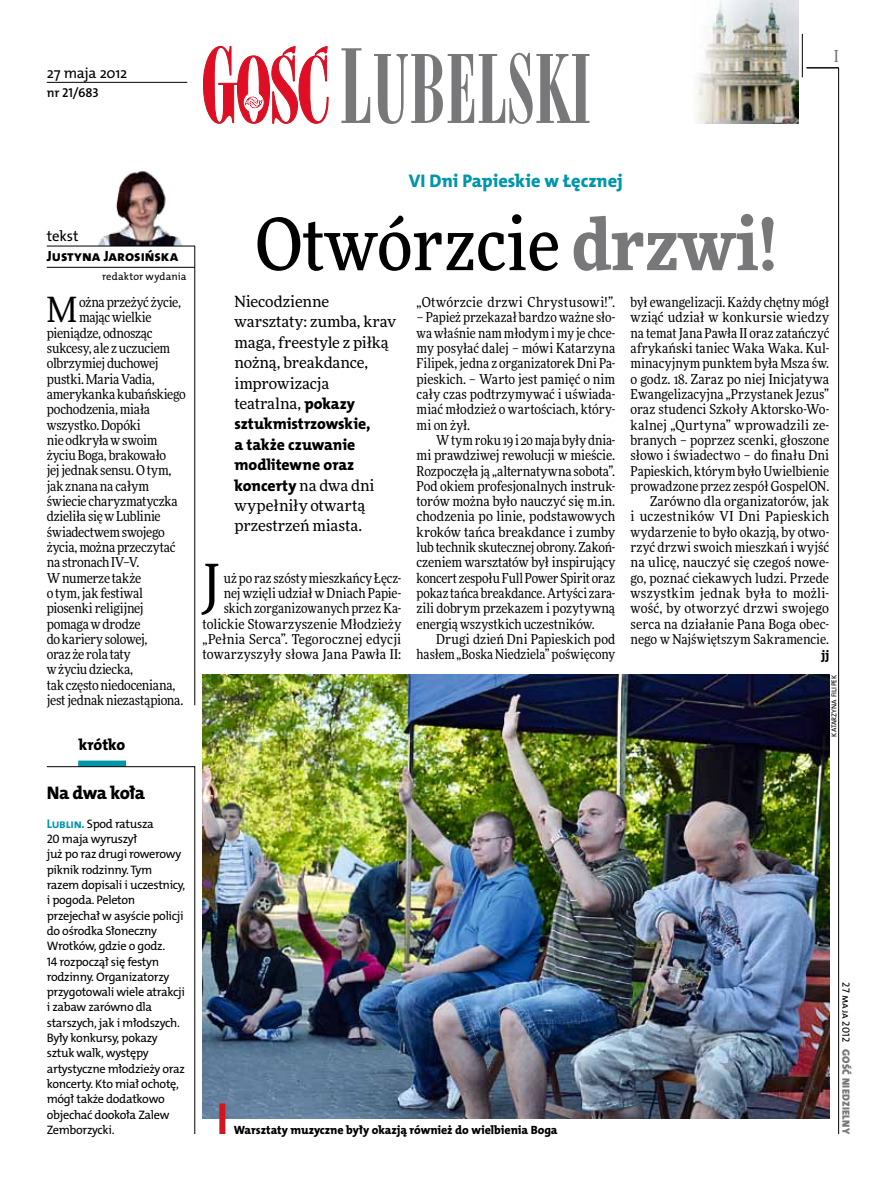
<style>
.page{position:relative;width:893px;height:1191px;background:#fff}
.page>*{position:absolute;margin:0;border:0;box-sizing:border-box;transform-origin:0 0}
.t1{font:500 72px "Freeday Narrow";color:#000}
.t2{font:55.95px "Freeday Narrow News";color:#000}
.t3{font:34.8px "Freeday Narrow News";color:#000}
.t4{font:18.3px "The Mix HP8 Ex Bld";color:#0096aa}
.t5{font:18.3px "The Mix HP8 Ex Bld";letter-spacing:-.035em;color:#000}
.t6{font:500 16.5px "Freeday Narrow";color:#787779;scale:.9 1}
.t7{font:15.75px/20.4px "The Mix HP8 Ex Bld";letter-spacing:-.005em;color:#000}
.t8{font:15.45px/20.4px "Freeday News";letter-spacing:-.005em;color:#000}
.t9{font:14.85px "The Mix HP8 Ex Bld";color:#000}
.t10{font:14.85px "The Mix HP5 Plain";letter-spacing:-.015em;color:#000}
.t11{font:13.65px/15.3px "Freeday Narrow News";color:#000;text-align:right}
.t12{font:13.65px "Freeday Narrow News";letter-spacing:-.02em;color:#000}
.t13{font:13.65px "Freeday Narrow News";letter-spacing:.025em;color:#000}
.t14{font:13.65px "Freeday Narrow News";letter-spacing:-.025em;color:#000}
.t15{font:12.9px "The Mix HP6 Se Bld";letter-spacing:-.005em;color:#000}
.t16{font:12.3px/15.3px "The Mix HP5 Plain";letter-spacing:-.025em;color:#000}
.t17{font:12.3px "The Mix HP8 Ex Bld";color:#000}
.t18{font:12px "The Mix HP8 Ex Bld";letter-spacing:-.005em;color:#000}
.t19{font:10.5px "The Mix HP5 Plain";letter-spacing:.01em;color:#000}
.t20{font:10.5px "The Mix HP9 Blk";letter-spacing:.025em;color:#787779}
.t21{font:7.2px "The Mix HP5 Plain";letter-spacing:.015em;color:#000}
.s1{font-family:"The Mix HP7 Bld";font-size:12.6px;color:#0096aa}
.s2{font-weight:900;color:#787779}
.s3{font-family:"The Mix HP8 Ex Bld";font-size:15.75px}
.s4{font-family:"Freeday News";font-size:15.45px}
</style>
<div class="page">
<hr style="left:838px;top:68px;width:1px;height:1066px;background:#000">
<hr style="left:802px;top:34px;width:1px;height:43px;background:#000">
<hr style="left:195px;top:246px;width:1px;height:459px;background:#000">
<hr style="left:806px;top:68px;width:33px;height:1px;background:#000">
<img style="left:697px;top:0;width:101px;height:123px">
<svg style="left:203px;top:46px;width:126px;height:78px"></svg>
<svg style="left:341px;top:48px;width:248px;height:76px"></svg>
<div style="left:78px;top:760px;width:48px;height:6px;background:#0096aa"></div>
<svg style="left:46px;top:766px;width:149px;height:368px"></svg>
<hr style="left:47px;top:82px;width:140px;height:1px;background:#000">
<img style="left:92px;top:171px;width:90px;height:75px">
<hr style="left:47px;top:246px;width:148px;height:1px;background:#000">
<hr style="left:47px;top:267px;width:148px;height:1px;background:#000">
<img style="left:203px;top:674px;width:626px;height:444px">
<div style="left:219px;top:1103px;width:6px;height:31px;background:#d3151f"></div>
<p class="t10" style="left:47px;top:63px;width:82px">27 maja 2012</p>
<p class="t15" style="left:47px;top:85px;width:53px">nr 21/683</p>
<p class="t6" style="left:834px;top:46px;width:6px">I</p>
<p class="t10" style="left:47px;top:227px;width:33px">tekst</p>
<p class="t9" style="left:47px;top:247px;width:133px">Justyna Jarosińska</p>
<p class="t19" style="left:102px;top:270px;width:86px">redaktor wydania</p>
<h3 class="t3" style="left:47px;top:289px;width:32px">M</h3>
<p class="t12" style="left:79px;top:294px;width:103px">ożna przeżyć życie,</p>
<p class="t14" style="left:79px;top:309px;width:74px">mając wielkie</p>
<p class="t12" style="left:47px;top:324px;width:107px">pieniądze, odnosząc</p>
<p class="t11" style="left:47px;top:340px;width:125px">sukcesy, ale z uczuciem</p>
<p class="t12" style="left:47px;top:355px;width:113px">olbrzymiej duchowej</p>
<p class="t11" style="left:47px;top:371px;width:110px">pustki. Maria Vadia,</p>
<p class="t11" style="left:47px;top:386px;width:141px">amerykanka kubańskiego</p>
<p class="t11" style="left:47px;top:401px;width:105px">pochodzenia, miała</p>
<p class="t11" style="left:47px;top:417px;width:95px">wszystko. Dopóki</p>
<p class="t11" style="left:47px;top:432px;width:112px">nie odkryła w swoim</p>
<p class="t12" style="left:47px;top:447px;width:121px">życiu Boga, brakowało</p>
<p class="t11" style="left:47px;top:463px;width:126px">jej jednak sensu. O tym,</p>
<p class="t11" style="left:47px;top:478px;width:104px">jak znana na całym</p>
<p class="t11" style="left:47px;top:493px;width:132px">świecie charyzmatyczka</p>
<p class="t12" style="left:47px;top:508px;width:115px">dzieliła się w Lublinie</p>
<p class="t12" style="left:47px;top:523px;width:120px">świadectwem swojego</p>
<p class="t11" style="left:47px;top:539px;width:130px">życia, można przeczytać</p>
<p class="t11" style="left:47px;top:554px;width:94px">na stronach IV–V.</p>
<p class="t12" style="left:47px;top:569px;width:96px">W numerze także</p>
<p class="t11" style="left:47px;top:585px;width:98px">o tym, jak festiwal</p>
<p class="t12" style="left:47px;top:600px;width:98px">piosenki religijnej</p>
<p class="t11" style="left:47px;top:616px;width:95px">pomaga w drodze</p>
<p class="t12" style="left:47px;top:630px;width:102px">do kariery solowej,</p>
<p class="t12" style="left:47px;top:646px;width:85px">oraz że rola taty</p>
<p class="t11" style="left:47px;top:662px;width:88px">w życiu dziecka,</p>
<p class="t11" style="left:47px;top:677px;width:130px">tak często niedoceniana,</p>
<p class="t11" style="left:47px;top:692px;width:138px">jest jednak niezastąpiona.</p>
<p class="t7" style="left:79px;top:735px;width:48px">krótko</p>
<h3 class="t5" style="left:47px;top:781px;width:100px">Na dwa koła</h3>
<p class="t16" style="left:47px;top:816px;width:140px"><span class="s1">Lublin.</span> Spod ratusza<br>20 maja wyruszył<br>już po raz drugi rowerowy piknik rodzinny. Tym razem dopisali i uczestnicy, i pogoda. Peleton przejechał w asyście policji do ośrodka Słoneczny<br>Wrotków, gdzie o godz.<br>14 rozpoczął się festyn rodzinny. Organizatorzy przygotowali wiele atrakcji i zabaw zarówno dla starszych, jak i młodszych.<br>Były konkursy, pokazy sztuk walk, występy artystyczne młodzieży oraz koncerty. Kto miał ochotę, mógł także dodatkowo objechać dookoła Zalew<br>Zemborzycki.</p>
<h3 class="t4" style="left:409px;top:169px;width:215px">VI Dni Papieskie w Łęcznej</h3>
<h1 class="t1" style="left:255px;top:199px;width:522px">Otwórzcie <span class="s2">drzwi!</span></h1>
<p class="t8" style="left:234px;top:291px;width:163px">Niecodzienne warsztaty: zumba, krav maga, freestyle z piłką nożną, breakdance, improwizacja teatralna, <span class="s3">pokazy</span></p>
<p class="t7" style="left:234px;top:414px;width:142px">sztukmistrzowskie, a także czuwanie modlitewne oraz koncerty <span class="s4">na dwa dni</span></p>
<p class="t8" style="left:234px;top:495px;width:132px">wypełniły otwartą przestrzeń miasta.</p>
<p class="t13" style="left:417px;top:294px;width:200px">„Otwórzcie drzwi Chrystusowi!”.</p>
<p class="t11" style="left:417px;top:310px;width:200px;text-align:justify">– Papież przekazał bardzo ważne sło&shy;wa właśnie nam młodym i my je chce&shy;my posyłać dalej – mówi Katarzyna Filipek, jedna z organizatorek Dni Pa&shy;pieskich. – Warto jest pamięć o nim cały czas podtrzymywać i uświada&shy;miać młodzież o wartościach, który&shy;mi on żył.</p>
<p class="t11" style="left:417px;top:432px;width:200px;text-align:justify;text-indent:20px">W tym roku 19 i 20 maja były dnia&shy;mi prawdziwej rewolucji w mieście.<br>Rozpoczęła ją „alternatywna sobota”.<br>Pod okiem profesjonalnych instruk&shy;torów można było nauczyć się m.in. chodzenia po linie, podstawowych kroków tańca breakdance i zumby lub technik skutecznej obrony. Zakoń&shy;czeniem warsztatów był inspirujący koncert zespołu Full Power Spirit oraz pokaz tańca breakdance. Artyści zara&shy;zili dobrym przekazem i pozytywną energią wszystkich uczestników.</p>
<p class="t11" style="left:417px;top:631px;width:200px">Drugi dzień Dni Papieskich pod hasłem „Boska Niedziela” poświęcony</p>
<p class="t11" style="left:630px;top:294px;width:200px">był ewangelizacji. Każdy chętny mógł wziąć udział w konkursie wiedzy na temat Jana Pawła II oraz zatańczyć afrykański taniec Waka Waka. Kul&shy;minacyjnym punktem była Msza św. o godz. 18. Zaraz po niej Inicjatywa Ewangelizacyjna „Przystanek Jezus” oraz studenci Szkoły Aktorsko-Wo&shy;kalnej „Qurtyna” wprowadzili ze&shy;branych – poprzez scenki, głoszone słowo i świadectwo – do finału Dni Papieskich, którym było Uwielbienie prowadzone przez zespół GospelON.<br>Zarówno dla organizatorów, jak<br>i uczestników VI Dni Papieskich wydarzenie to było okazją, by otwo&shy;rzyć drzwi swoich mieszkań i wyjść na ulicę, nauczyć się czegoś nowe&shy;go, poznać ciekawych ludzi. Przede wszystkim jednak była to możli&shy;wość, by otworzyć drzwi swojego serca na działanie Pana Boga obec&shy;nego w Najświętszym Sakramencie.</p>
<p class="t17" style="left:821px;top:647px;width:9px">jj</p>
<h2 class="t2" style="left:203px;top:550px;width:19px">J</h2>
<p class="t11" style="left:203px;top:570px;width:200px">uż po raz szósty mieszkańcy Łęcz-<br>nej wzięli udział w Dniach Papie&shy;skich zorganizowanych przez Ka&shy;tolickie Stowarzyszenie Młodzieży „Pełnia Serca”. Tegorocznej edycji towarzyszyły słowa Jana Pawła II:</p>
<p class="t21" style="left:829px;top:736px;width:63px;rotate:-90deg">Katarzyna Filipek</p>
<p class="t18" style="left:234px;top:1122px;width:326px">Warsztaty muzyczne były okazją również do wielbienia Boga</p>
<p class="t19" style="left:853px;top:982px;width:61px;rotate:90deg">27 maja 2012</p>
<p class="t20" style="left:853px;top:1049px;width:86px;rotate:90deg">Gość Niedzielny</p>
</div>
